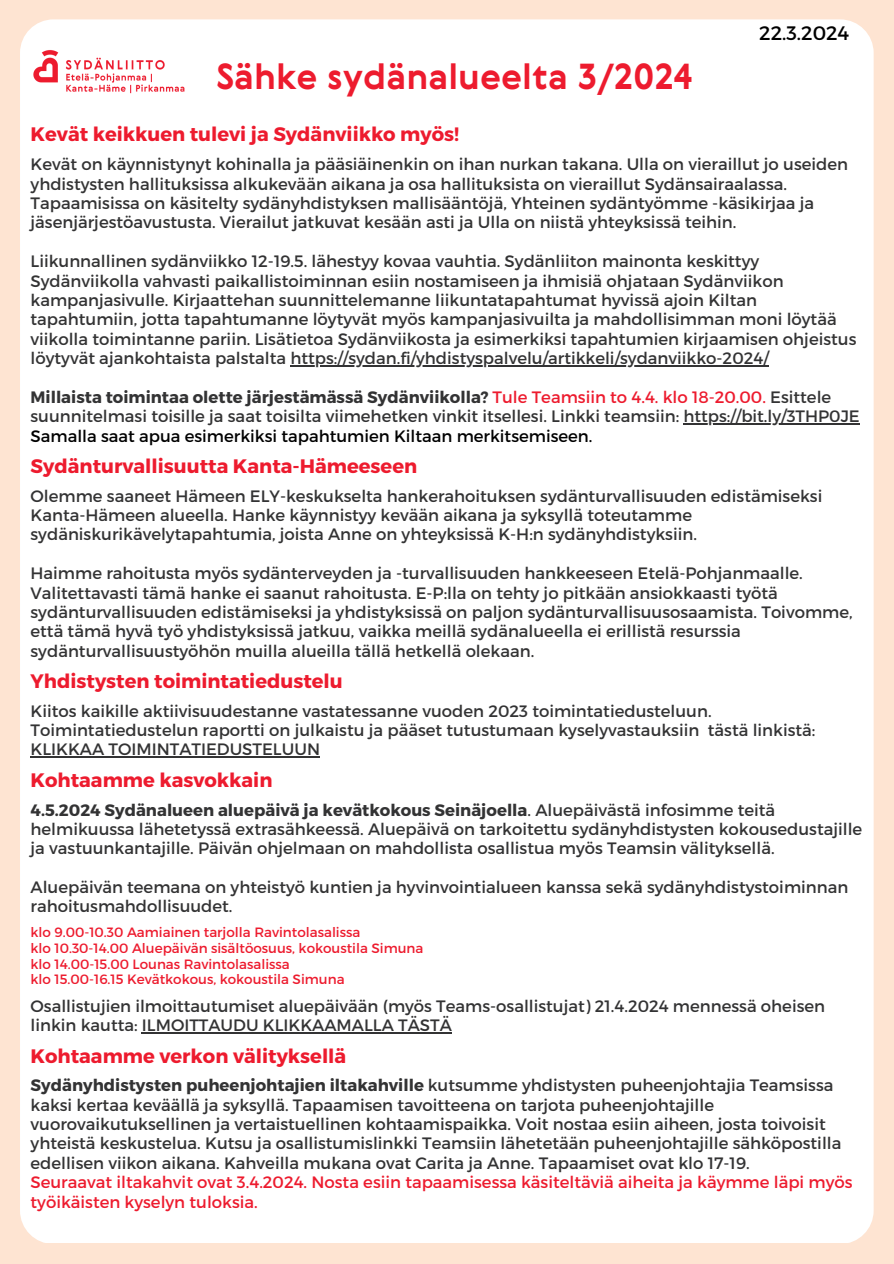
<style>
.page{position:relative;width:894px;height:1264px;background:#fff}
.page>*{position:absolute;margin:0;border:0;box-sizing:border-box;transform-origin:0 0}
.t1{font:700 35.25px "Gerbera";color:#ed1b2e}
.t2{font:700 19.5px "Montserrat";color:#ed1b2e}
.t3{font:19.5px "Montserrat";color:#000}
.t4{font:16.5px/19.4px "Montserrat";color:#333334}
.t5{font:700 16.5px "Montserrat";color:#333334}
.t6{font:16.5px "Montserrat";color:#000}
.t7{font:13.5px "Montserrat";color:#ed1b2e}
.s1{font-weight:700}
.s2{color:#ed1b2e}
.s3{font-weight:400}
</style>
<div class="page">
<div style="left:0;top:0;width:893px;height:1263px;background:#fee4d2"></div>
<div style="left:20px;top:19px;width:853px;height:1223px;background:#fff;border-radius:33px"></div>
<hr style="left:290px;top:365px;width:478px;height:1px;background:#333334">
<hr style="left:683px;top:423px;width:176px;height:1px;background:#333334">
<hr style="left:31px;top:756px;width:289px;height:2px;background:#333334">
<hr style="left:142px;top:1032px;width:310px;height:1px;background:#333334">
<img style="left:20px;top:33px;width:165px;height:61px">
<p class="t1" style="left:216px;top:52px;width:477px">Sähke sydänalueelta 3/2024</p>
<h4 class="t3" style="left:759px;top:20px;width:92px">22.3.2024</h4>
<h1 class="t2" style="left:31px;top:122px;width:430px">Kevät keikkuen tulevi ja Sydänviikko myös!</h1>
<h3 class="t4" style="left:31px;top:154px;width:818px">Kevät on käynnistynyt kohinalla ja pääsiäinenkin on ihan nurkan takana. Ulla on vieraillut jo useiden yhdistysten hallituksissa alkukevään aikana ja osa hallituksista on vieraillut Sydänsairaalassa.<br>Tapaamisissa on käsitelty sydänyhdistyksen mallisääntöjä, Yhteinen sydäntyömme -käsikirjaa ja jäsenjärjestöavustusta. Vierailut jatkuvat kesään asti ja Ulla on niistä yhteyksissä teihin.</h3>
<h2 class="t4" style="left:31px;top:251px;width:827px">Liikunnallinen sydänviikko 12-19.5. lähestyy kovaa vauhtia. Sydänliiton mainonta keskittyy Sydänviikolla vahvasti paikallistoiminnan esiin nostamiseen ja ihmisiä ohjataan Sydänviikon kampanjasivulle. Kirjaattehan suunnittelemanne liikuntatapahtumat hyvissä ajoin Kiltan tapahtumiin, jotta tapahtumanne löytyvät myös kampanjasivuilta ja mahdollisimman moni löytää viikolla toimintanne pariin. Lisätietoa Sydänviikosta ja esimerkiksi tapahtumien kirjaamisen ohjeistus löytyvät ajankohtaista palstalta https://sydan.fi/yhdistyspalvelu/artikkeli/sydanviikko-2024/</h2>
<h4 class="t4" style="left:31px;top:386px;width:830px"><span class="s1">Millaista toimintaa olette järjestämässä Sydänviikolla?</span> <span class="s2">Tule Teamsiin to 4.4. klo 18-20.00.</span> Esittele suunnitelmasi toisille ja saat toisilta viimehetken vinkit itsellesi. Linkki teamsiin: https://bit.ly/3THP0JE</h4>
<h4 class="t6" style="left:31px;top:425px;width:563px">Samalla saat apua esimerkiksi tapahtumien Kiltaan merkitsemiseen.</h4>
<h4 class="t2" style="left:31px;top:453px;width:388px">Sydänturvallisuutta Kanta-Hämeeseen</h4>
<h4 class="t4" style="left:31px;top:485px;width:793px">Olemme saaneet Hämeen ELY-keskukselta hankerahoituksen sydänturvallisuuden edistämiseksi<br>Kanta-Hämeen alueella. Hanke käynnistyy kevään aikana ja syksyllä toteutamme sydäniskurikävelytapahtumia, joista Anne on yhteyksissä K-H:n sydänyhdistyksiin.</h4>
<h4 class="t4" style="left:31px;top:562px;width:823px">Haimme rahoitusta myös sydänterveyden ja -turvallisuuden hankkeeseen Etelä-Pohjanmaalle.<br>Valitettavasti tämä hanke ei saanut rahoitusta. E-P:lla on tehty jo pitkään ansiokkaasti työtä sydänturvallisuuden edistämiseksi ja yhdistyksissä on paljon sydänturvallisuusosaamista. Toivomme,</h4>
<h2 class="t4" style="left:31px;top:621px;width:711px">että tämä hyvä työ yhdistyksissä jatkuu, vaikka meillä sydänalueella ei erillistä resurssia sydänturvallisuustyöhön muilla alueilla tällä hetkellä olekaan.</h2>
<h2 class="t2" style="left:31px;top:668px;width:314px">Yhdistysten toimintatiedustelu</h2>
<h2 class="t4" style="left:31px;top:700px;width:682px">Kiitos kaikille aktiivisuudestanne vastatessanne vuoden 2023 toimintatiedusteluun.<br>Toimintatiedustelun raportti on julkaistu ja pääset tutustumaan kyselyvastauksiin</h2>
<h4 class="t4" style="left:707px;top:719px;width:109px">tästä linkistä:</h4>
<h4 class="t4" style="left:31px;top:739px;width:291px">KLIKKAA TOIMINTATIEDUSTELUUN</h4>
<h4 class="t2" style="left:31px;top:767px;width:243px">Kohtaamme kasvokkain</h4>
<h4 class="t5" style="left:31px;top:799px;width:746px">4.5.2024 Sydänalueen aluepäivä ja kevätkokous Seinäjoella<span class="s3">. Aluepäivästä infosimme teitä</span></h4>
<h4 class="t4" style="left:31px;top:818px;width:833px">helmikuussa lähetetyssä extrasähkeessä. Aluepäivä on tarkoitettu sydänyhdistysten kokousedustajille ja vastuunkantajille. Päivän ohjelmaan on mahdollista osallistua myös Teamsin välityksellä.</h4>
<h4 class="t4" style="left:31px;top:876px;width:819px">Aluepäivän teemana on yhteistyö kuntien ja hyvinvointialueen kanssa sekä sydänyhdistystoiminnan</h4>
<h2 class="t4" style="left:31px;top:896px;width:203px">rahoitusmahdollisuudet.</h2>
<h2 class="t7" style="left:31px;top:923px;width:331px">klo 9.00-10.30 Aamiainen tarjolla Ravintolasalissa</h2>
<h4 class="t7" style="left:31px;top:939px;width:394px">klo 10.30-14.00 Aluepäivän sisältöosuus, kokoustila Simuna</h4>
<h2 class="t7" style="left:31px;top:955px;width:261px">klo 14.00-15.00 Lounas Ravintolasalissa</h2>
<h4 class="t7" style="left:31px;top:970px;width:315px">klo 15.00-16.15 Kevätkokous, kokoustila Simuna</h4>
<h4 class="t4" style="left:31px;top:995px;width:795px">Osallistujien ilmoittautumiset aluepäivään (myös Teams-osallistujat) 21.4.2024 mennessä oheisen linkin kautta: ILMOITTAUDU KLIKKAAMALLA TÄSTÄ</h4>
<p class="t2" style="left:31px;top:1042px;width:317px">Kohtaamme verkon välityksellä</p>
<p class="t4" style="left:31px;top:1074px;width:823px"><span class="s1">Sydänyhdistysten puheenjohtajien iltakahville</span> kutsumme yhdistysten puheenjohtajia Teamsissa kaksi kertaa keväällä ja syksyllä. Tapaamisen tavoitteena on tarjota puheenjohtajille vuorovaikutuksellinen ja vertaistuellinen kohtaamispaikka. Voit nostaa esiin aiheen, josta toivoisit yhteistä keskustelua. Kutsu ja osallistumislinkki Teamsiin lähetetään puheenjohtajille sähköpostilla edellisen viikon aikana. Kahveilla mukana ovat Carita ja Anne. Tapaamiset ovat klo 17-19.<br><span class="s2">Seuraavat iltakahvit ovat 3.4.2024. Nosta esiin tapaamisessa käsiteltäviä aiheita ja käymme läpi myös työikäisten kyselyn tuloksia.</span></p>
</div>
